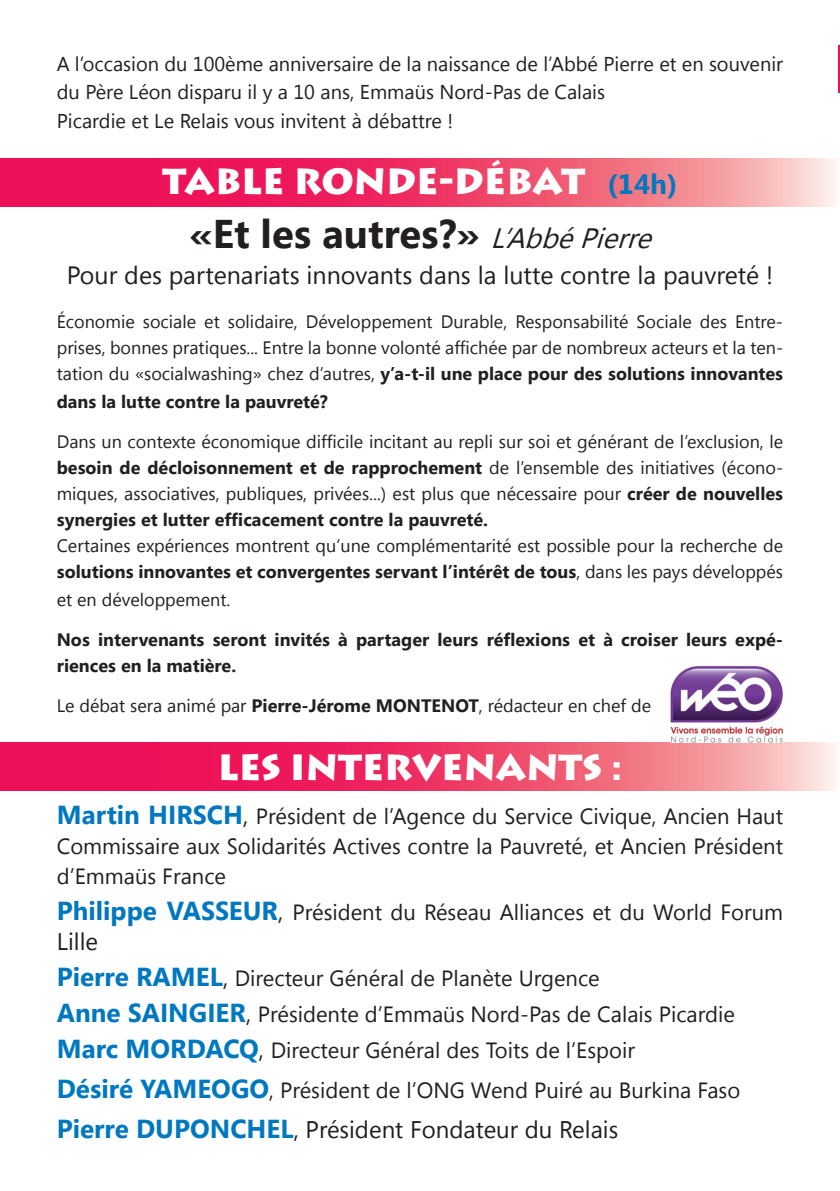
<style>
.page{position:relative;width:840px;height:1191px;background:#fff}
.page>*{position:absolute;margin:0;border:0;box-sizing:border-box;transform-origin:0 0}
.t1{font:700 40px "Segoe UI";color:#231f20}
.t2{font:900 36px "Lithos Pro";color:#fff}
.t3{font:25px "Segoe UI";color:#231f20}
.t4{font:24px "Segoe UI";color:#231f20}
.t5{font:22px/30px "Segoe UI";color:#231f20;text-align:justify}
.t6{font:20px/28.4px "Segoe UI";color:#231f20}
.t7{font:18px/26px "Segoe UI";color:#231f20;text-align:justify}
.t8{font:700 18px/26px "Segoe UI";color:#231f20}
.s1{font-family:"Segoe UI";font-weight:700;font-size:28px;color:#0078c0}
.s2{font-weight:400;font-style:italic;font-size:28px}
.s3{font-weight:700}
.s4{font-weight:700;font-size:26px;color:#0078c0}
.s5{font-size:24px}
</style>
<div class="page">
<hr style="left:838px;top:45px;width:1px;height:48px;background:#ee1059">
<svg style="left:0;top:743px;width:836px;height:47px;background:#f04974"></svg>
<svg style="left:0;top:158px;width:836px;height:48px;background:#f04974"></svg>
<img style="left:670px;top:666px;width:112px;height:76px">
<p class="t6" style="left:57px;top:49px;width:727px">A l’occasion du 100ème anniversaire de la naissance de l’Abbé Pierre et en souvenir du Père Léon disparu il y a 10 ans, Emmaüs Nord-Pas de Calais<br>Picardie et Le Relais vous invitent à débattre !</p>
<h2 class="t2" style="left:162px;top:159px;width:516px">TABLE RONDE-DÉBAT <span class="s1">(14h)</span></h2>
<h1 class="t1" style="left:189px;top:205px;width:473px">«Et les autres?» <span class="s2">L’AbbéPierre</span></h1>
<h3 class="t3" style="left:67px;top:258px;width:707px">Pour des partenariats innovants dans la lutte contre la pauvreté !</h3>
<p class="t7" style="left:57px;top:308px;width:727px">Économie sociale et solidaire, Développement Durable, Responsabilité Sociale des Entre&shy;prises, bonnes pratiques... Entre la bonne volonté affichée par de nombreux acteurs et la ten&shy;tation du «socialwashing» chez d’autres, <span class="s3">y’a-t-il une place pour des solutions innovantes</span></p>
<p class="t8" style="left:57px;top:388px;width:272px">dans la lutte contre la pauvreté?</p>
<p class="t7" style="left:57px;top:428px;width:727px">Dans un contexte économique difficile incitant au repli sur soi et générant de l’exclusion, le <span class="s3">besoin de décloisonnement et de rapprochement</span> de l’ensemble des initiatives (écono&shy;miques, associatives, publiques, privées...) est plus que nécessaire pour <span class="s3">créer de nouvelles synergies et lutter efficacement contre la pauvreté.</span></p>
<p class="t7" style="left:57px;top:532px;width:727px">Certaines expériences montrent qu’une complémentarité est possible pour la recherche de <span class="s3">solutions innovantes et convergentes servant l’intérêt de tous</span>, dans les pays développés</p>
<p class="t7" style="left:57px;top:586px;width:175px">et en développement.</p>
<p class="t8" style="left:57px;top:626px;width:727px">Nos intervenants seront invités à partager leurs réflexions et à croiser leurs expé&shy;riences en la matière.</p>
<p class="t7" style="left:57px;top:692px;width:595px">Le débat sera animé par <span class="s3">Pierre-Jérome MONTENOT</span>, rédacteur en chef de</p>
<h2 class="t2" style="left:217px;top:744px;width:406px">LES INTERVENANTS :</h2>
<p class="t5" style="left:57px;top:800px;width:727px"><span class="s4">Martin HIRSCH</span><span class="s5">,</span> Président de l’Agence du Service Civique, Ancien Haut Commissaire aux Solidarités Actives contre la Pauvreté, et Ancien Président d’Emmaüs France</p>
<p class="t5" style="left:57px;top:896px;width:727px"><span class="s4">Philippe VASSEUR</span><span class="s5">,</span> Président du Réseau Alliances et du World Forum</p>
<h3 class="t4" style="left:57px;top:924px;width:43px">Lille</h3>
<p class="t5" style="left:57px;top:959px;width:679px;line-height:36px;text-align:left"><span class="s4">Pierre RAMEL</span><span class="s5">,</span> Directeur Général de Planète Urgence<br><span class="s4">Anne SAINGIER</span><span class="s5">,</span> Présidente d’Emmaüs Nord-Pas de Calais Picardie<br><span class="s4">Marc MORDACQ</span><span class="s5">,</span> Directeur Général des Toits de l’Espoir</p>
<p class="t5" style="left:57px;top:1074px;width:684px"><span class="s4">Désiré YAMEOGO</span>, Président de l’ONG Wend Puiré au Burkina Faso</p>
<h3 class="t4" style="left:57px;top:1112px;width:562px"><span class="s4">Pierre DUPONCHEL</span>, Président Fondateur du Relais</h3>
</div>
